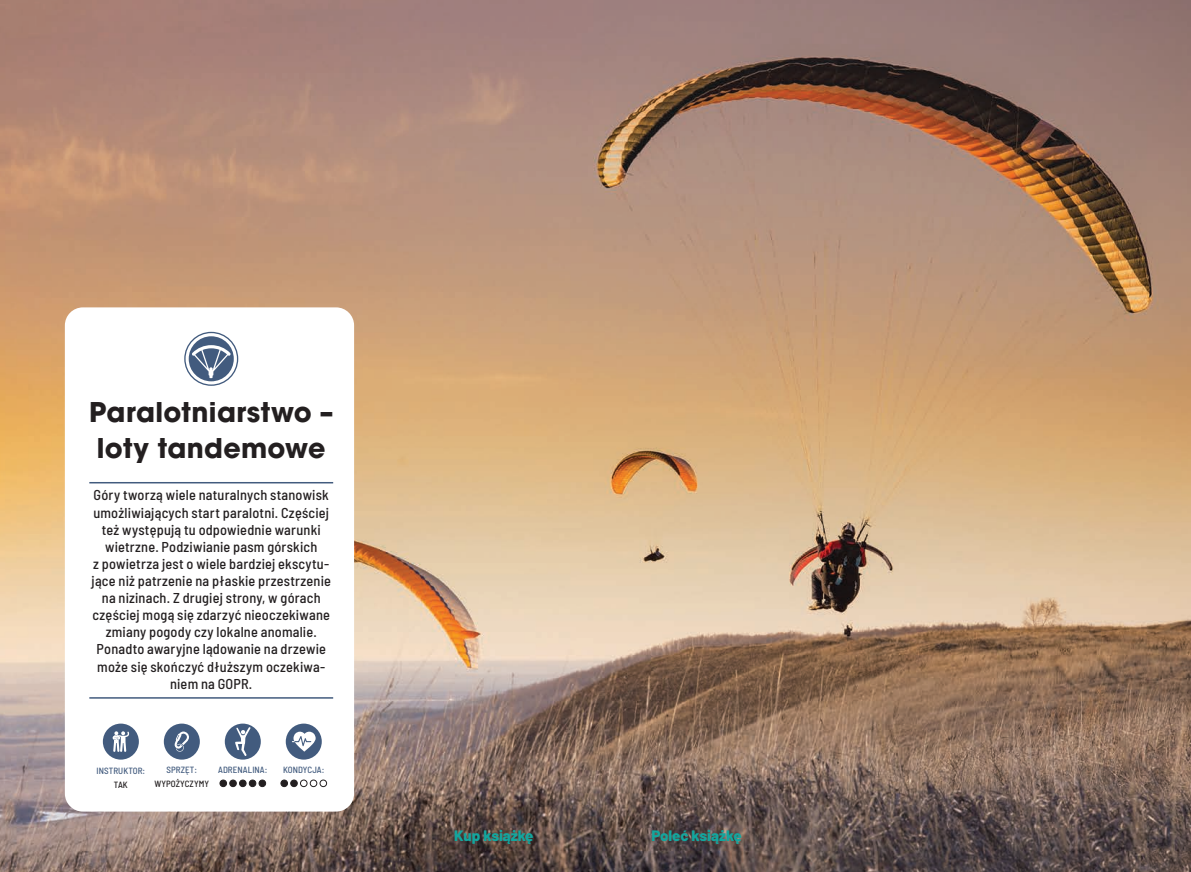
<style>
.page{position:relative;width:1191px;height:872px;background:#fff}
.page>*{position:absolute;margin:0;border:0;box-sizing:border-box;transform-origin:0 0}
.t1{font:700 27px/36px "ITC Avant Garde Pro";letter-spacing:.01em;color:#231f20}
.t2{font:800 15px "Barlow";color:#13a69e}
.t3{font:500 semi-condensed 14.25px/17.1px "Barlow";letter-spacing:.015em;color:#231f20;text-align:center}
.t4{font:500 semi-condensed 9px "Barlow";letter-spacing:.01em;color:#425b7e}
.t5{font:500 semi-condensed 9px "Barlow";letter-spacing:.01em;color:#231f20}
</style>
<div class="page">
<img style="left:0;top:0;width:1191px;height:872px">
<div style="left:65px;top:307px;width:289px;height:504px;background:#fff;border-radius:18px"></div>
<hr style="left:89px;top:482px;width:244px;height:1px;background:#425b7e">
<hr style="left:89px;top:697px;width:244px;height:1px;background:#425b7e">
<div style="left:189px;top:336px;width:45px;height:45px;background:#425b7e;border-radius:50%"></div>
<div style="left:184px;top:332px;width:54px;height:54px;border:1px solid #425b7e;border-radius:50%"></div>
<svg style="left:192px;top:345px;width:39px;height:33px"></svg>
<div style="left:103px;top:723px;width:36px;height:36px;background:#425b7e;border-radius:50%"></div>
<svg style="left:113px;top:731px;width:16px;height:21px"></svg>
<div style="left:164px;top:723px;width:36px;height:36px;background:#425b7e;border-radius:50%"></div>
<svg style="left:175px;top:731px;width:14px;height:21px"></svg>
<div style="left:225px;top:723px;width:36px;height:36px;background:#425b7e;border-radius:50%"></div>
<svg style="left:235px;top:727px;width:16px;height:29px"></svg>
<div style="left:286px;top:723px;width:36px;height:36px;background:#425b7e;border-radius:50%"></div>
<svg style="left:292px;top:731px;width:24px;height:20px"></svg>
<div style="left:220px;top:779px;width:7px;height:8px;border:1px solid #231f20;border-radius:50%"></div>
<svg style="left:220px;top:780px;width:15px;height:6px"></svg>
<div style="left:229px;top:779px;width:8px;height:8px;border:1px solid #231f20;border-radius:50%"></div>
<div style="left:239px;top:780px;width:7px;height:6px;background:#231f20;border-radius:50%"></div>
<div style="left:239px;top:779px;width:7px;height:8px;border:1px solid #231f20;border-radius:50%"></div>
<div style="left:249px;top:780px;width:7px;height:6px;background:#231f20;border-radius:50%"></div>
<div style="left:249px;top:779px;width:7px;height:8px;border:1px solid #231f20;border-radius:50%"></div>
<div style="left:259px;top:780px;width:7px;height:6px;background:#231f20;border-radius:50%"></div>
<div style="left:259px;top:779px;width:7px;height:8px;border:1px solid #231f20;border-radius:50%"></div>
<div style="left:280px;top:779px;width:8px;height:8px;border:1px solid #231f20;border-radius:50%"></div>
<svg style="left:281px;top:780px;width:15px;height:6px"></svg>
<div style="left:290px;top:779px;width:8px;height:8px;border:1px solid #231f20;border-radius:50%"></div>
<div style="left:300px;top:779px;width:7px;height:8px;border:1px solid #231f20;border-radius:50%"></div>
<div style="left:310px;top:779px;width:7px;height:8px;border:1px solid #231f20;border-radius:50%"></div>
<div style="left:320px;top:779px;width:7px;height:8px;border:1px solid #231f20;border-radius:50%"></div>
<h1 class="t1" style="left:89px;top:393px;width:245px">Paralotniarstwo – loty tandemowe</h1>
<p class="t3" style="left:92px;top:486px;width:241px">Góry tworzą wiele naturalnych stanowisk umożliwiających start paralotni. Częściej też występują tu odpowiednie warunki wietrzne. Podziwianie pasm górskich<br>z powietrza jest o wiele bardziej ekscytu&shy;jące niż patrzenie na płaskie przestrzenie na nizinach. Z drugiej strony, w górach częściej mogą się zdarzyć nieoczekiwane zmiany pogody czy lokalne anomalie.<br>Ponadto awaryjne lądowanie na drzewie może się skończyć dłuższym oczekiwa&shy;niem na GOPR.</p>
<p class="t4" style="left:97px;top:764px;width:50px">INSTRUKTOR:</p>
<p class="t5" style="left:114px;top:778px;width:15px">TAK</p>
<p class="t4" style="left:166px;top:763px;width:32px">SPRZĘT:</p>
<p class="t5" style="left:155px;top:777px;width:56px">WYPOŻYCZYMY</p>
<p class="t4" style="left:218px;top:763px;width:51px">ADRENALINA:</p>
<p class="t4" style="left:283px;top:763px;width:43px">KONDYCJA:</p>
<p class="t2" style="left:454px;top:824px;width:81px">Kup książkę</p>
<p class="t2" style="left:651px;top:824px;width:91px">Poleć książkę</p>
</div>
